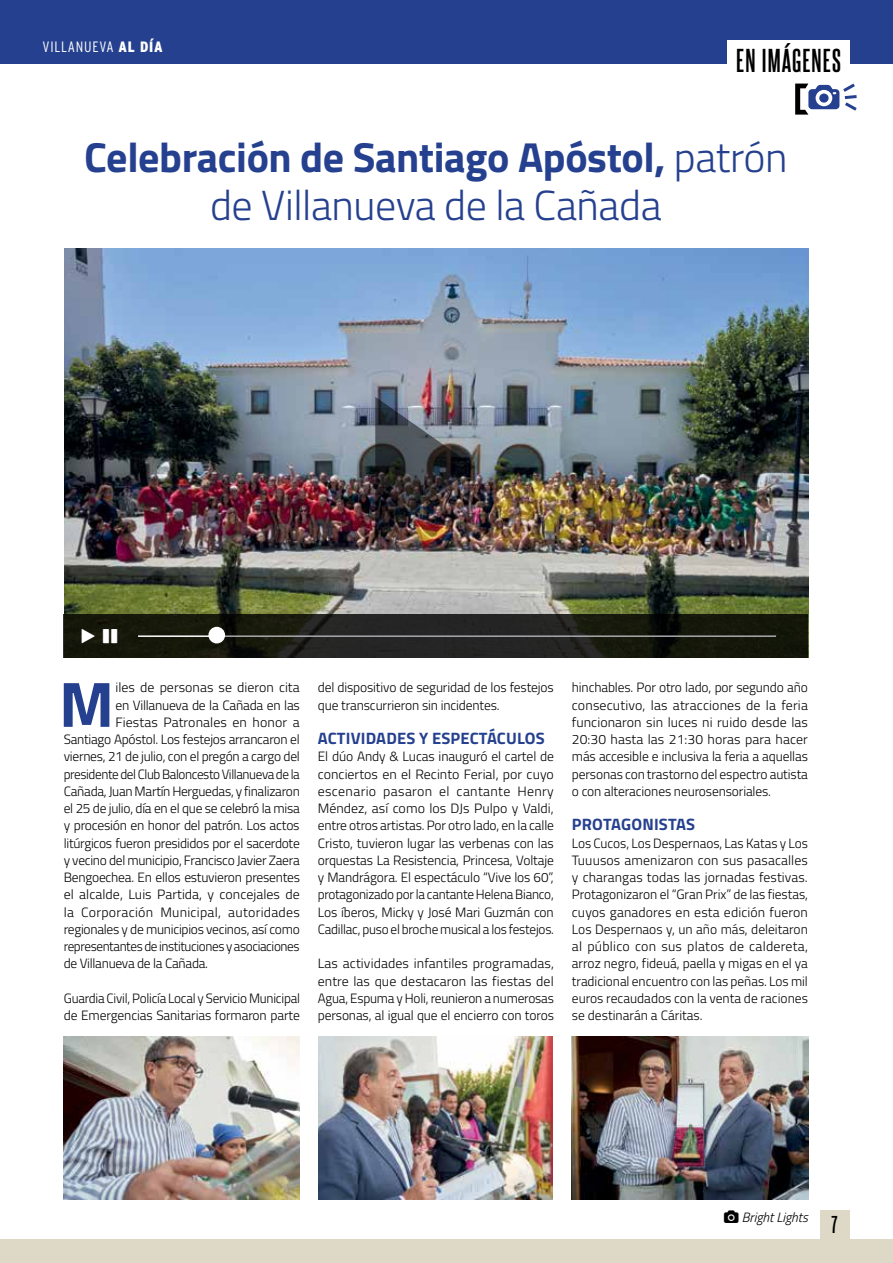
<style>
.page{position:relative;width:893px;height:1263px;background:#fff}
.page>*{position:absolute;margin:0;border:0;box-sizing:border-box;transform-origin:0 0}
.TEXTO_PRIMER_PÁRRAFO_CAPITULAR{font:700 64.2px "Titillium";color:#25408f}
.TÍTULO{font:700 42px/48.6px "Titillium";letter-spacing:-.01em;color:#25408f;text-align:center}
.t1{font:700 28.5px "Steelfish Rg";letter-spacing:.04em;color:#000}
.t2{font:700 21px "Steelfish Rg";color:#000}
.LADILLO{font:700 16.5px "Titillium";letter-spacing:.01em;color:#25408f}
.t3{font:300 condensed 15px "Interstate";letter-spacing:.05em;color:#fff}
.TEXTO{font:300 13.5px/17.2px "Titillium";letter-spacing:-.01em;color:#000;text-align:justify}
.TEXTO_PRIMER_PÁRRAFO_CAPITULAR-2{font:300 13.5px "Titillium";letter-spacing:-.02em;color:#000}
.TEXTO_PRIMER_PÁRRAFO_CAPITULAR-3{font:300 13.5px "Titillium";letter-spacing:.005em;color:#000}
.TEXTO_PRIMER_PÁRRAFO_CAPITULAR-4{font:300 13.5px "Titillium";letter-spacing:.02em;color:#000}
.TEXTO_PRIMER_PÁRRAFO_CAPITULAR-5{font:300 13.5px "Titillium";color:#000}
.PIE_DE_FOTO{font:italic 300 13.5px "Titillium";color:#000}
.s1{font-weight:900}
.s2{font-weight:300}
</style>
<div class="page">
<div style="left:0;top:0;width:893px;height:64px;background:#25408f"></div>
<div style="left:727px;top:40px;width:122px;height:36px;background:#fff"></div>
<svg style="left:795px;top:83px;width:62px;height:32px"></svg>
<hr style="left:0;top:0;width:1px;height:64px;background:#8ed8f8">
<img style="left:572px;top:1036px;width:236px;height:163px">
<img style="left:64px;top:1036px;width:236px;height:163px">
<img style="left:319px;top:1036px;width:234px;height:163px">
<img style="left:64px;top:249px;width:744px;height:366px">
<img style="left:375px;top:397px;width:100px;height:140px">
<svg style="left:64px;top:615px;width:744px;height:43px;background:#1a1c14"></svg>
<hr style="left:138px;top:635px;width:82px;height:2px;background:#fff">
<hr style="left:217px;top:635px;width:559px;height:2px;background:#a7a9ac">
<div style="left:208px;top:627px;width:17px;height:16px;background:#fff;border-radius:50%"></div>
<div style="left:0;top:1239px;width:893px;height:24px;background:#ddd9c6"></div>
<div style="left:820px;top:1209px;width:29px;height:30px;background:#ddd9c6"></div>
<svg style="left:82px;top:628px;width:13px;height:15px"></svg>
<svg style="left:103px;top:629px;width:14px;height:14px"></svg>
<p class="t3" style="left:43px;top:38px;width:122px">VILLANUEVA <span class="s1">AL DÍA</span></p>
<h3 class="t1" style="left:736px;top:40px;width:106px">EN IMÁGENES</h3>
<p class="TÍTULO" style="left:84px;top:131px;width:705px">Celebración de Santiago Apóstol, <span class="s2">patrón de Villanueva de la Cañada</span></p>
<p class="TEXTO_PRIMER_PÁRRAFO_CAPITULAR" style="left:59px;top:655px;width:57px">M</p>
<p class="TEXTO_PRIMER_PÁRRAFO_CAPITULAR-5" style="left:115px;top:678px;width:186px">iles de personas se dieron cita</p>
<p class="TEXTO_PRIMER_PÁRRAFO_CAPITULAR-2" style="left:115px;top:695px;width:186px">en Villanueva de la Cañada en las</p>
<p class="TEXTO_PRIMER_PÁRRAFO_CAPITULAR-3" style="left:115px;top:712px;width:186px">Fiestas Patronales en honor a</p>
<p class="TEXTO_PRIMER_PÁRRAFO_CAPITULAR-2" style="left:64px;top:729px;width:238px">Santiago Apóstol. Los festejos arrancaron el</p>
<p class="TEXTO_PRIMER_PÁRRAFO_CAPITULAR-2" style="left:64px;top:747px;width:238px">viernes, 21 de julio, con el pregón a cargo del</p>
<p class="TEXTO_PRIMER_PÁRRAFO_CAPITULAR-2" style="left:64px;top:764px;width:238px">presidente del Club Baloncesto Villanueva de la</p>
<p class="TEXTO_PRIMER_PÁRRAFO_CAPITULAR-2" style="left:64px;top:781px;width:238px">Cañada, Juan Martín Herguedas, y finalizaron</p>
<p class="TEXTO_PRIMER_PÁRRAFO_CAPITULAR-2" style="left:64px;top:798px;width:238px">el 25 de julio, día en el que se celebró la misa</p>
<p class="TEXTO_PRIMER_PÁRRAFO_CAPITULAR-2" style="left:64px;top:816px;width:237px">y procesión en honor del patrón. Los actos</p>
<p class="TEXTO_PRIMER_PÁRRAFO_CAPITULAR-2" style="left:64px;top:833px;width:238px">litúrgicos fueron presididos por el sacerdote</p>
<p class="TEXTO_PRIMER_PÁRRAFO_CAPITULAR-2" style="left:64px;top:850px;width:238px">y vecino del municipio, Francisco Javier Zaera</p>
<p class="TEXTO_PRIMER_PÁRRAFO_CAPITULAR-2" style="left:64px;top:867px;width:238px">Bengoechea. En ellos estuvieron presentes</p>
<p class="TEXTO_PRIMER_PÁRRAFO_CAPITULAR-3" style="left:64px;top:885px;width:238px">el alcalde, Luis Partida, y concejales de</p>
<p class="TEXTO_PRIMER_PÁRRAFO_CAPITULAR-4" style="left:64px;top:902px;width:238px">la Corporación Municipal, autoridades</p>
<p class="TEXTO_PRIMER_PÁRRAFO_CAPITULAR-2" style="left:64px;top:919px;width:238px">regionales y de municipios vecinos, así como</p>
<p class="TEXTO_PRIMER_PÁRRAFO_CAPITULAR-2" style="left:64px;top:936px;width:237px">representantes de instituciones y asociaciones</p>
<p class="TEXTO_PRIMER_PÁRRAFO_CAPITULAR-2" style="left:64px;top:954px;width:146px">de Villanueva de la Cañada.</p>
<p class="TEXTO" style="left:64px;top:989px;width:238px">Guardia Civil, Policía Local y Servicio Municipal de Emergencias Sanitarias formaron parte</p>
<p class="TEXTO" style="left:318px;top:678px;width:238px">del dispositivo de seguridad de los festejos que transcurrieron sin incidentes.</p>
<p class="LADILLO" style="left:318px;top:726px;width:228px">ACTIVIDADES Y ESPECTÁCULOS</p>
<p class="TEXTO" style="left:318px;top:747px;width:238px">El dúo Andy &amp; Lucas inauguró el cartel de conciertos en el Recinto Ferial, por cuyo escenario pasaron el cantante Henry Méndez, así como los DJs Pulpo y Valdi, entre otros artistas. Por otro lado, en la calle Cristo, tuvieron lugar las verbenas con las orquestas La Resistencia, Princesa, Voltaje y Mandrágora. El espectáculo “Vive los 60”, protagonizado por la cantante Helena Bianco, Los íberos, Micky y José Mari Guzmán con Cadillac, puso el broche musical a los festejos.</p>
<p class="TEXTO" style="left:318px;top:954px;width:238px">Las actividades infantiles programadas, entre las que destacaron las fiestas del Agua, Espuma y Holi, reunieron a numerosas personas, al igual que el encierro con toros</p>
<p class="TEXTO" style="left:572px;top:678px;width:238px">hinchables. Por otro lado, por segundo año consecutivo, las atracciones de la feria funcionaron sin luces ni ruido desde las 20:30 hasta las 21:30 horas para hacer más accesible e inclusiva la feria a aquellas personas con trastorno del espectro autista o con alteraciones neurosensoriales.</p>
<p class="LADILLO" style="left:572px;top:812px;width:125px">PROTAGONISTAS</p>
<p class="TEXTO" style="left:572px;top:833px;width:238px">Los Cucos, Los Despernaos, Las Katas y Los Tuuusos amenizaron con sus pasacalles y charangas todas las jornadas festivas.<br>Protagonizaron el “Gran Prix” de las fiestas, cuyos ganadores en esta edición fueron Los Despernaos y, un año más, deleitaron al público con sus platos de caldereta, arroz negro, fideuá, paella y migas en el ya tradicional encuentro con las peñas. Los mil euros recaudados con la venta de raciones se destinarán a Cáritas.</p>
<p class="PIE_DE_FOTO" style="left:742px;top:1207px;width:68px">Bright Lights</p>
<h3 class="t2" style="left:831px;top:1210px;width:8px">7</h3>
</div>
